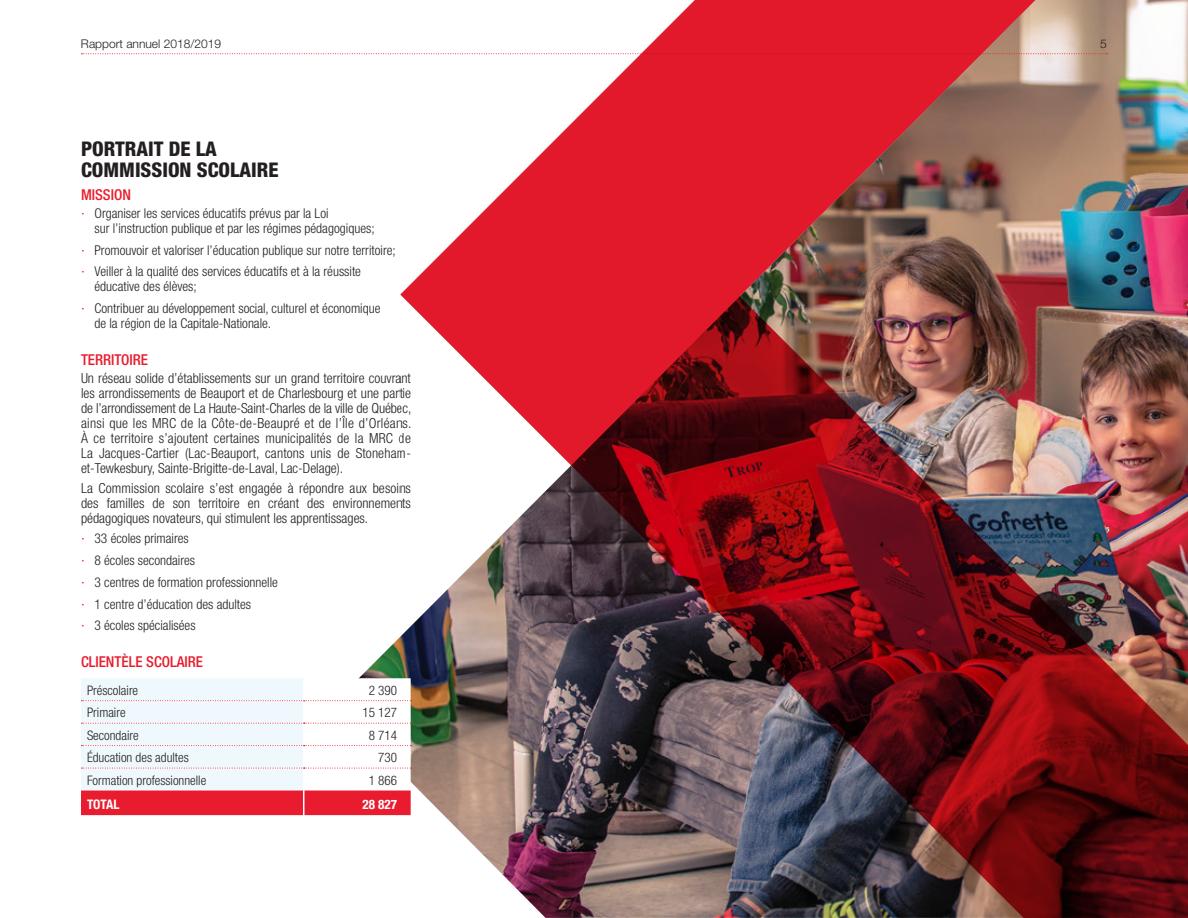
<style>
.page{position:relative;width:1188px;height:918px;background:#fff}
.page>*{position:absolute;margin:0;border:0;box-sizing:border-box;transform-origin:0 0}
.t1{font:800 condensed 20.25px/21px "Helvetica Neue";color:#231f20}
.t2{font:500 condensed 15px "Helvetica Neue";color:#e81c2e}
.t3{font:300 condensed 13.8px/15px "Helvetica Neue";color:#231f20;text-align:justify}
.t4{font:300 condensed 13.5px/21.8px "Helvetica Neue";color:#231f20}
.t5{font:300 condensed 13.2px "Helvetica Neue";color:#231f20}
.t6{font:700 condensed 13.2px "Helvetica Neue";color:#fff}
.t7{font:300 12px "Helvetica Neue";color:#231f20}
.s1{font-stretch:normal;color:#e81c2e}
</style>
<div class="page">
<svg style="left:81px;top:53px;width:319px;height:1px"></svg>
<svg style="left:81px;top:678px;width:319px;height:137px"></svg>
<img style="left:400px;top:0;width:788px;height:918px">
<p class="t7" style="left:81px;top:36px;width:142px">Rapport annuel 2018/2019</p>
<p class="t7" style="left:1100px;top:36px;width:8px">5</p>
<h1 class="t1" style="left:81px;top:138px;width:199px">PORTRAIT DE LA<br>COMMISSION SCOLAIRE</h1>
<p class="t2" style="left:81px;top:186px;width:52px">MISSION</p>
<p class="t4" style="left:94px;top:205px;width:282px;line-height:15px;text-indent:-14px"><span class="s1">·</span> Organiser les services éducatifs prévus par la Loi<br>sur l’instruction publique et par les régimes pédagogiques;</p>
<p class="t4" style="left:81px;top:239px;width:316px"><span class="s1">·</span> Promouvoir et valoriser l’éducation publique sur notre territoire; <span class="s1">·</span> Veiller à la qualité des services éducatifs et à la réussite</p>
<p class="t4" style="left:81px;top:276px;width:301px;text-indent:14px">éducative des élèves;<br><span class="s1">·</span> Contribuer au développement social, culturel et économique</p>
<p class="t4" style="left:94px;top:312px;width:178px">de la région de la Capitale-Nationale.</p>
<p class="t2" style="left:81px;top:351px;width:69px">TERRITOIRE</p>
<p class="t3" style="left:81px;top:370px;width:332px">Un réseau solide d’établissements sur un grand territoire couvrant les arrondissements de Beauport et de Charlesbourg et une partie de l’arrondissement de La Haute-Saint-Charles de la ville de Québec, ainsi que les MRC de la Côte-de-Beaupré et de l’Île d’Orléans.<br>À ce territoire s’ajoutent certaines municipalités de la MRC de La Jacques-Cartier (Lac-Beauport, cantons unis de Stoneham&shy;et-Tewkesbury, Sainte-Brigitte-de-Laval, Lac-Delage).</p>
<p class="t3" style="left:81px;top:480px;width:332px">La Commission scolaire s’est engagée à répondre aux besoins des familles de son territoire en créant des environnements pédagogiques novateurs, qui stimulent les apprentissages.</p>
<p class="t4" style="left:81px;top:528px;width:198px"><span class="s1">·</span> 33 écoles primaires<br><span class="s1">·</span> 8 écoles secondaires<br><span class="s1">·</span> 3 centres de formation professionnelle <span class="s1">·</span> 1 centre d’éducation des adultes<br><span class="s1">·</span> 3 écoles spécialisées</p>
<p class="t2" style="left:81px;top:653px;width:124px">CLIENTÈLE SCOLAIRE</p>
<p class="t5" style="left:87px;top:682px;width:53px">Préscolaire</p>
<p class="t5" style="left:369px;top:682px;width:30px">2 390</p>
<p class="t5" style="left:87px;top:705px;width:40px">Primaire</p>
<p class="t5" style="left:363px;top:705px;width:36px">15 127</p>
<p class="t5" style="left:87px;top:727px;width:53px">Secondaire</p>
<p class="t5" style="left:369px;top:727px;width:30px">8 714</p>
<p class="t5" style="left:87px;top:750px;width:103px">Éducation des adultes</p>
<p class="t5" style="left:378px;top:750px;width:20px">730</p>
<p class="t5" style="left:87px;top:772px;width:121px">Formation professionnelle</p>
<p class="t5" style="left:369px;top:772px;width:30px">1 866</p>
<p class="t6" style="left:87px;top:793px;width:34px">TOTAL</p>
<p class="t6" style="left:363px;top:793px;width:36px">28 827</p>
</div>
